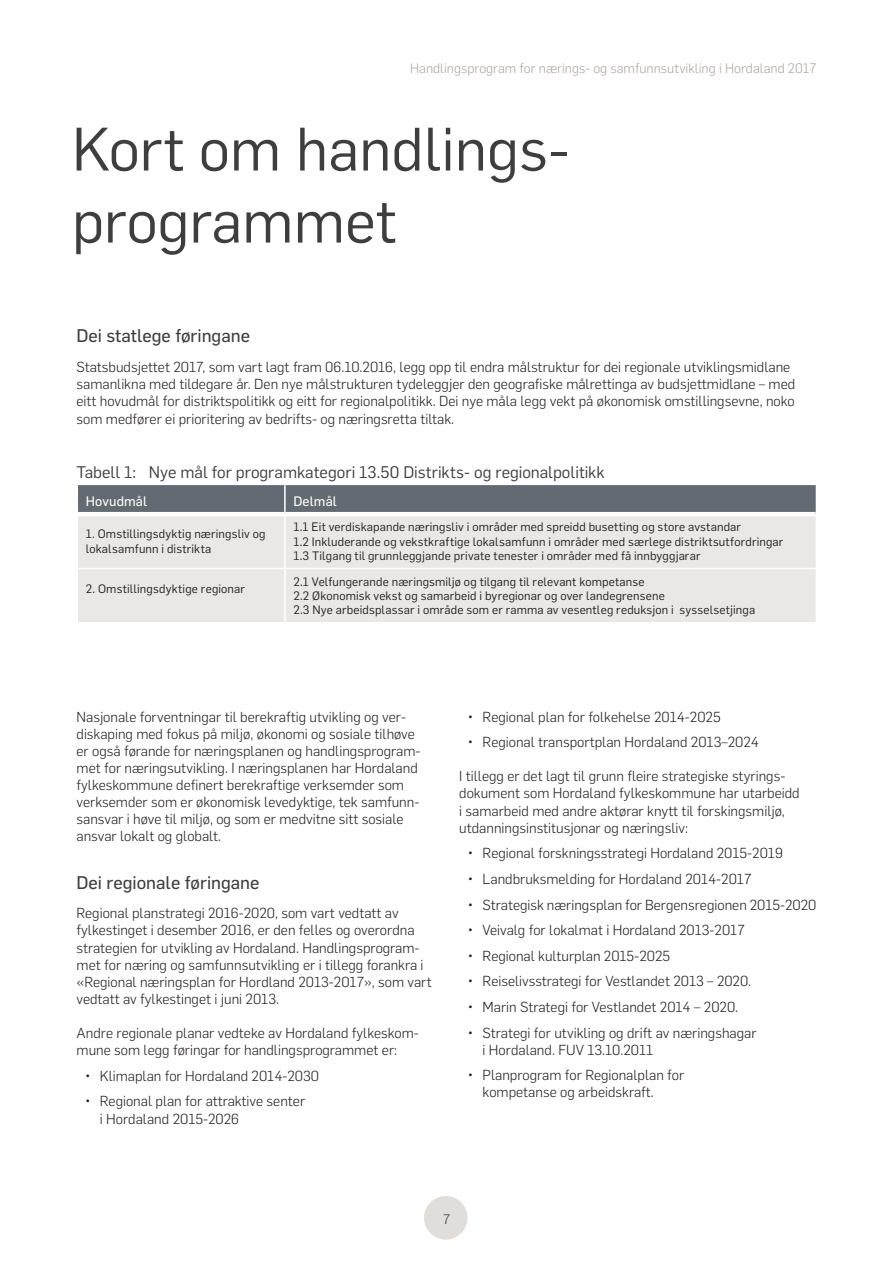
<style>
.page{position:relative;width:893px;height:1263px;background:#fff}
.page>*{position:absolute;margin:0;border:0;box-sizing:border-box;transform-origin:0 0}
.Kapitteltittel_-_1{font:60px/72px "Flama";color:#3e3e3f}
.Kapitteltittel_-_3{font:18px "Flama Basic";color:#3e3e3f}
.Figur_Tittel{font:16.5px "Flama";color:#3e3e3f}
.Brødtekst{font:300 14.25px/17.1px "Flama";color:#231f20}
.Bullets_brødtekst{font:300 14.25px/17.1px "Flama";color:#231f20}
.t1{font:300 13.5px "Flama";color:#aca6a2}
.Tabell_Head_1_White{font:13.5px "Flama Basic";letter-spacing:.005em;color:#fff}
.t2{font:300 13.5px "Flama";color:#3e3e3f}
.Tabell_text_Left{font:12px/14.4px "Flama";letter-spacing:.015em;color:#231f20}
</style>
<div class="page">
<div style="left:424px;top:1196px;width:44px;height:43px;background:#e0dddb;border-radius:50%"></div>
<div style="left:78px;top:516px;width:738px;height:106px;background:#e9e8e6"></div>
<hr style="left:284px;top:516px;width:2px;height:52px;background:#fff">
<hr style="left:77px;top:568px;width:208px;height:1px;background:#fff">
<hr style="left:285px;top:568px;width:532px;height:1px;background:#fff">
<hr style="left:284px;top:569px;width:2px;height:53px;background:#fff">
<svg style="left:78px;top:485px;width:738px;height:27px;background:#656b72"></svg>
<p class="t1" style="left:410px;top:59px;width:408px">Handlingsprogram for nærings- og samfunnsutvikling i Hordaland 2017</p>
<p class="Kapitteltittel_-_1" style="left:72px;top:110px;width:499px">Kort om handlings&shy;programmet</p>
<p class="Kapitteltittel_-_3" style="left:77px;top:323px;width:175px">Dei statlege føringane</p>
<p class="Brødtekst" style="left:77px;top:358px;width:720px">Statsbudsjettet 2017, som vart lagt fram 06.10.2016, legg opp til endra målstruktur for dei regionale utviklingsmidlane samanlikna med tildegare år. Den nye målstrukturen tydeleggjer den geografiske målrettinga av budsjettmidlane – med eitt hovudmål for distriktspolitikk og eitt for regionalpolitikk. Dei nye måla legg vekt på økonomisk omstillingsevne, noko som medfører ei prioritering av bedrifts- og næringsretta tiltak.</p>
<p class="Figur_Tittel" style="left:77px;top:460px;width:530px">Tabell 1: Nye mål for programkategori 13.50 Distrikts- og regionalpolitikk</p>
<p class="Tabell_Head_1_White" style="left:86px;top:491px;width:63px">Hovudmål</p>
<p class="Tabell_Head_1_White" style="left:293px;top:491px;width:45px">Delmål</p>
<p class="Tabell_text_Left" style="left:86px;top:526px;width:181px">1. Omstillingsdyktig næringsliv og lokalsamfunn i distrikta</p>
<p class="Tabell_text_Left" style="left:293px;top:519px;width:449px">1.1 Eit verdiskapande næringsliv i områder med spreidd busetting og store avstandar</p>
<p class="Tabell_text_Left" style="left:293px;top:533px;width:491px">1.2 Inkluderande og vekstkraftige lokalsamfunn i områder med særlege distriktsutfordringar</p>
<p class="Tabell_text_Left" style="left:293px;top:548px;width:409px">1.3 Tilgang til grunnleggjande private tenester i områder med få innbyggjarar</p>
<p class="Tabell_text_Left" style="left:86px;top:580px;width:161px">2. Omstillingsdyktige regionar</p>
<p class="Tabell_text_Left" style="left:293px;top:573px;width:353px">2.1 Velfungerande næringsmiljø og tilgang til relevant kompetanse</p>
<p class="Tabell_text_Left" style="left:293px;top:588px;width:373px">2.2 Økonomisk vekst og samarbeid i byregionar og over landegrensene</p>
<p class="Tabell_text_Left" style="left:293px;top:602px;width:463px">2.3 Nye arbeidsplassar i område som er ramma av vesentleg reduksjon i sysselsetjinga</p>
<p class="Brødtekst" style="left:77px;top:707px;width:346px">Nasjonale forventningar til berekraftig utvikling og ver&shy;diskaping med fokus på miljø, økonomi og sosiale tilhøve er også førande for næringsplanen og handlingsprogram&shy;met for næringsutvikling. I næringsplanen har Hordaland fylkeskommune definert berekraftige verksemder som verksemder som er økonomisk levedyktige, tek samfunn&shy;sansvar i høve til miljø, og som er medvitne sitt sosiale ansvar lokalt og globalt.</p>
<p class="Kapitteltittel_-_3" style="left:77px;top:869px;width:185px">Dei regionale føringane</p>
<p class="Brødtekst" style="left:77px;top:904px;width:357px">Regional planstrategi 2016-2020, som vart vedtatt av fylkestinget i desember 2016, er den felles og overordna strategien for utvikling av Hordaland. Handlingsprogram&shy;met for næring og samfunnsutvikling er i tillegg forankra i «Regional næringsplan for Hordland 2013-2017», som vart vedtatt av fylkestinget i juni 2013.</p>
<p class="Brødtekst" style="left:77px;top:1024px;width:344px">Andre regionale planar vedteke av Hordaland fylkeskom&shy;mune som legg føringar for handlingsprogrammet er:</p>
<p class="Bullets_brødtekst" style="left:85px;top:1066px;width:236px">• Klimaplan for Hordaland 2014-2030</p>
<p class="Bullets_brødtekst" style="left:100px;top:1092px;width:207px;text-indent:-15px">• Regional plan for attraktive senter i Hordaland 2015-2026</p>
<p class="Bullets_brødtekst" style="left:468px;top:707px;width:254px">• Regional plan for folkehelse 2014-2025</p>
<p class="Bullets_brødtekst" style="left:468px;top:733px;width:293px">• Regional transportplan Hordaland 2013–2024</p>
<p class="Brødtekst" style="left:459px;top:767px;width:342px">I tillegg er det lagt til grunn fleire strategiske styrings&shy;dokument som Hordaland fylkeskommune har utarbeidd i samarbeid med andre aktørar knytt til forskingsmiljø, utdanningsinstitusjonar og næringsliv:</p>
<p class="Bullets_brødtekst" style="left:468px;top:844px;width:317px">• Regional forskningsstrategi Hordaland 2015-2019</p>
<p class="Bullets_brødtekst" style="left:468px;top:869px;width:285px">• Landbruksmelding for Hordaland 2014-2017</p>
<p class="Bullets_brødtekst" style="left:468px;top:895px;width:350px">• Strategisk næringsplan for Bergensregionen 2015-2020</p>
<p class="Bullets_brødtekst" style="left:468px;top:921px;width:278px">• Veivalg for lokalmat i Hordaland 2013-2017</p>
<p class="Bullets_brødtekst" style="left:468px;top:946px;width:204px">• Regional kulturplan 2015-2025</p>
<p class="Bullets_brødtekst" style="left:468px;top:972px;width:285px">• Reiselivsstrategi for Vestlandet 2013 – 2020.</p>
<p class="Bullets_brødtekst" style="left:468px;top:997px;width:272px">• Marin Strategi for Vestlandet 2014 – 2020.</p>
<p class="Bullets_brødtekst" style="left:483px;top:1023px;width:275px;text-indent:-15px">• Strategi for utvikling og drift av næringshagar i Hordaland. FUV 13.10.2011</p>
<p class="Bullets_brødtekst" style="left:483px;top:1066px;width:203px;text-indent:-15px">• Planprogram for Regionalplan for kompetanse og arbeidskraft.</p>
<p class="t2" style="left:443px;top:1210px;width:8px">7</p>
</div>
